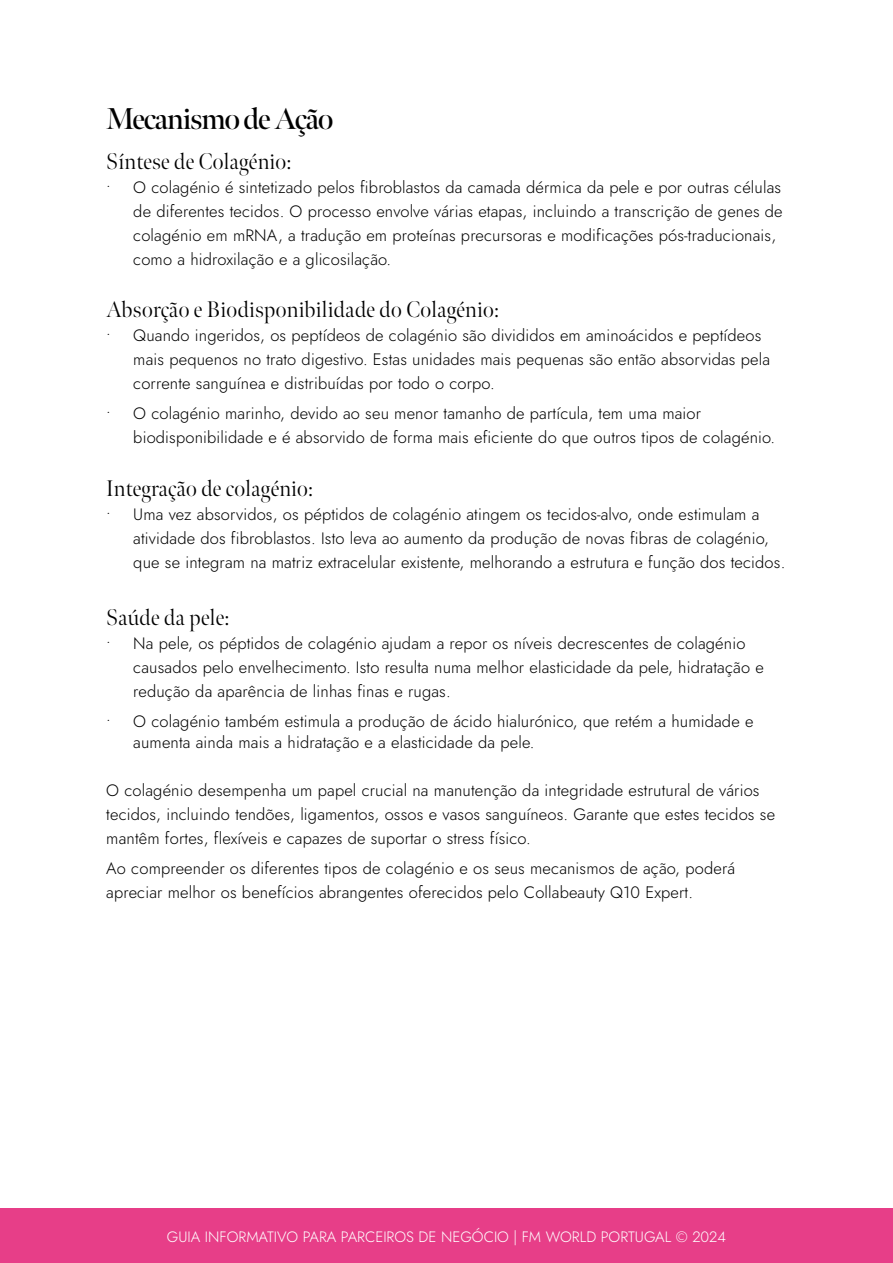
<style>
.page{position:relative;width:893px;height:1263px;background:#fff}
.page>*{position:absolute;margin:0;border:0;box-sizing:border-box;transform-origin:0 0}
.t1{font:600 30px "Meno Banner";letter-spacing:-.04em;color:#000}
.t2{font:300 22.5px "Meno Banner";letter-spacing:.01em;color:#000}
.t3{font:300 16.5px/24px "Jost";letter-spacing:.01em;color:#000}
.t4{font:300 15px "Jost";color:#fff}
</style>
<div class="page">
<div style="left:0;top:1209px;width:893px;height:54px;background:#e73e88"></div>
<h1 class="t1" style="left:106px;top:100px;width:228px">Mecanismo de Ação</h1>
<h2 class="t2" style="left:106px;top:147px;width:187px">Síntese de Colagénio:</h2>
<p class="t3" style="left:133px;top:175px;width:651px;text-indent:-27px">• O colagénio é sintetizado pelos fibroblastos da camada dérmica da pele e por outras células de diferentes tecidos. O processo envolve várias etapas, incluindo a transcrição de genes de colagénio em mRNA, a tradução em proteínas precursoras e modificações pós-traducionais, como a hidroxilação e a glicosilação.</p>
<h2 class="t2" style="left:106px;top:296px;width:394px">Absorção e Biodisponibilidade do Colagénio:</h2>
<p class="t3" style="left:133px;top:323px;width:638px;text-indent:-27px">• Quando ingeridos, os peptídeos de colagénio são divididos em aminoácidos e peptídeos mais pequenos no trato digestivo. Estas unidades mais pequenas são então absorvidas pela corrente sanguínea e distribuídas por todo o corpo.</p>
<p class="t3" style="left:133px;top:401px;width:643px;text-indent:-27px">• O colagénio marinho, devido ao seu menor tamanho de partícula, tem uma maior biodisponibilidade e é absorvido de forma mais eficiente do que outros tipos de colagénio.</p>
<h2 class="t2" style="left:106px;top:474px;width:209px">Integração de colagénio:</h2>
<p class="t3" style="left:133px;top:502px;width:654px;text-indent:-27px">• Uma vez absorvidos, os péptidos de colagénio atingem os tecidos-alvo, onde estimulam a atividade dos fibroblastos. Isto leva ao aumento da produção de novas fibras de colagénio, que se integram na matriz extracelular existente, melhorando a estrutura e função dos tecidos.</p>
<h2 class="t2" style="left:106px;top:603px;width:125px">Saúde da pele:</h2>
<p class="t3" style="left:133px;top:631px;width:632px;text-indent:-27px">• Na pele, os péptidos de colagénio ajudam a repor os níveis decrescentes de colagénio causados pelo envelhecimento. Isto resulta numa melhor elasticidade da pele, hidratação e redução da aparência de linhas finas e rugas.</p>
<p class="t3" style="left:133px;top:710px;width:622px;line-height:21px;text-indent:-27px">• O colagénio também estimula a produção de ácido hialurónico, que retém a humidade e aumenta ainda mais a hidratação e a elasticidade da pele.</p>
<p class="t3" style="left:106px;top:778px;width:670px">O colagénio desempenha um papel crucial na manutenção da integridade estrutural de vários tecidos, incluindo tendões, ligamentos, ossos e vasos sanguíneos. Garante que estes tecidos se mantêm fortes, flexíveis e capazes de suportar o stress físico.</p>
<p class="t3" style="left:106px;top:856px;width:630px">Ao compreender os diferentes tipos de colagénio e os seus mecanismos de ação, poderá apreciar melhor os benefícios abrangentes oferecidos pelo Collabeauty Q10 Expert.</p>
<p class="t4" style="left:167px;top:1226px;width:561px">GUIA INFORMATIVO PARA PARCEIROS DE NEGÓCIO | FM WORLD PORTUGAL © 2024</p>
</div>
